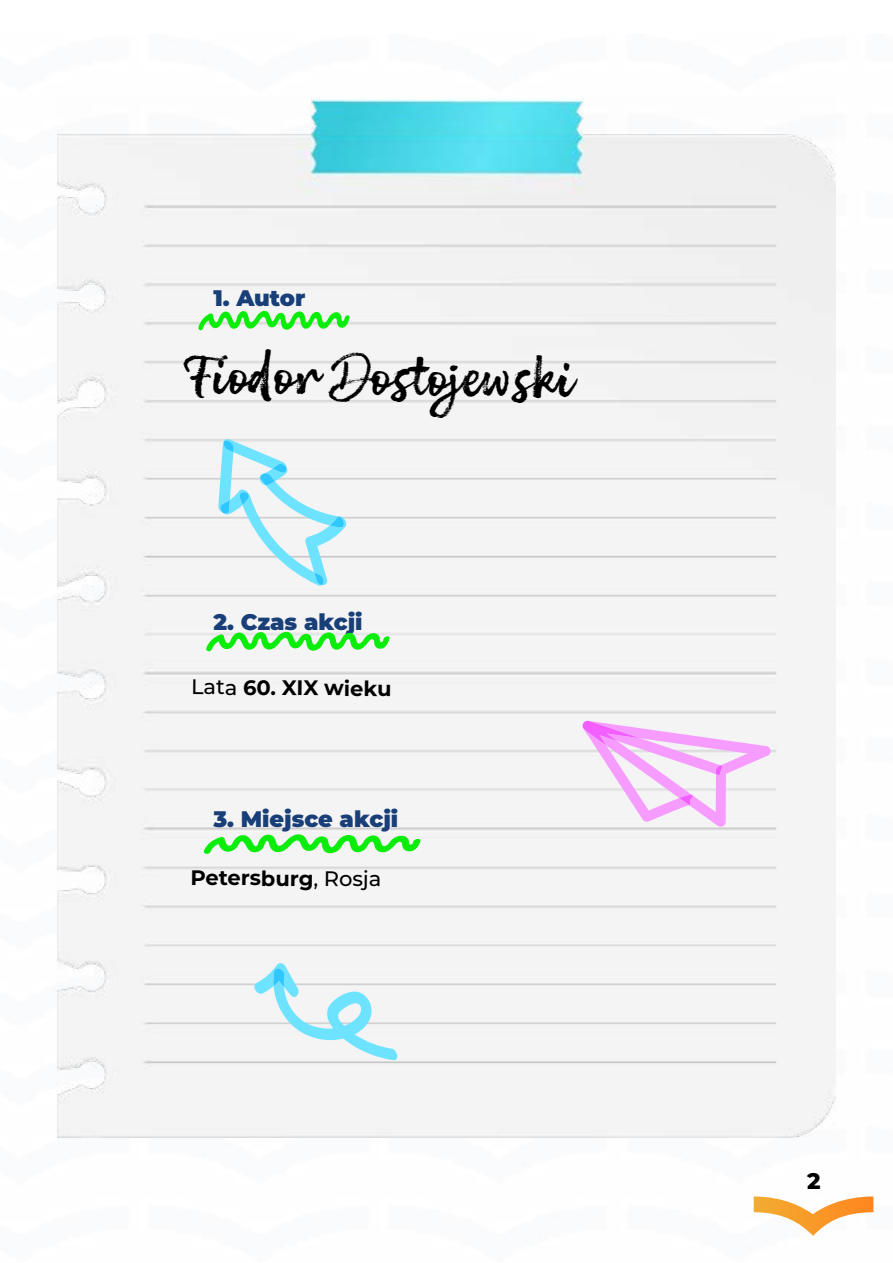
<style>
.page{position:relative;width:893px;height:1263px;background:#fff}
.page>*{position:absolute;margin:0;border:0;box-sizing:border-box;transform-origin:0 0}
.t1{font:43.5px "Brushberry Script";color:#000}
.t2{font:900 22.5px "Montserrat";color:#193f78}
.t3{font:800 22.5px "Montserrat";color:#000}
.t4{font:700 21px "Montserrat";color:#000}
.s1{font-weight:500}
</style>
<div class="page">
<img style="left:57px;top:98px;width:779px;height:1040px">
<svg style="left:582px;top:721px;width:189px;height:106px"></svg>
<svg style="left:198px;top:311px;width:152px;height:19px"></svg>
<svg style="left:218px;top:438px;width:129px;height:148px"></svg>
<svg style="left:203px;top:834px;width:218px;height:20px"></svg>
<svg style="left:206px;top:632px;width:184px;height:19px"></svg>
<svg style="left:252px;top:963px;width:148px;height:97px"></svg>
<svg style="left:754px;top:1196px;width:119px;height:40px"></svg>
<p class="t2" style="left:213px;top:281px;width:94px">1. Autor</p>
<h1 class="t1" style="left:189px;top:349px;width:390px;rotate:1deg">Fiodor Dostojewski</h1>
<p class="t2" style="left:213px;top:605px;width:151px">2. Czas akcji</p>
<p class="t4" style="left:192px;top:671px;width:202px;rotate:1deg"><span class="s1">Lata</span> 60. XIX wieku</p>
<p class="t2" style="left:213px;top:802px;width:186px">3. Miejsce akcji</p>
<p class="t4" style="left:191px;top:862px;width:193px;rotate:1deg">Petersburg<span class="s1">, Rosja</span></p>
<p class="t3" style="left:807px;top:1164px;width:15px">2</p>
</div>
